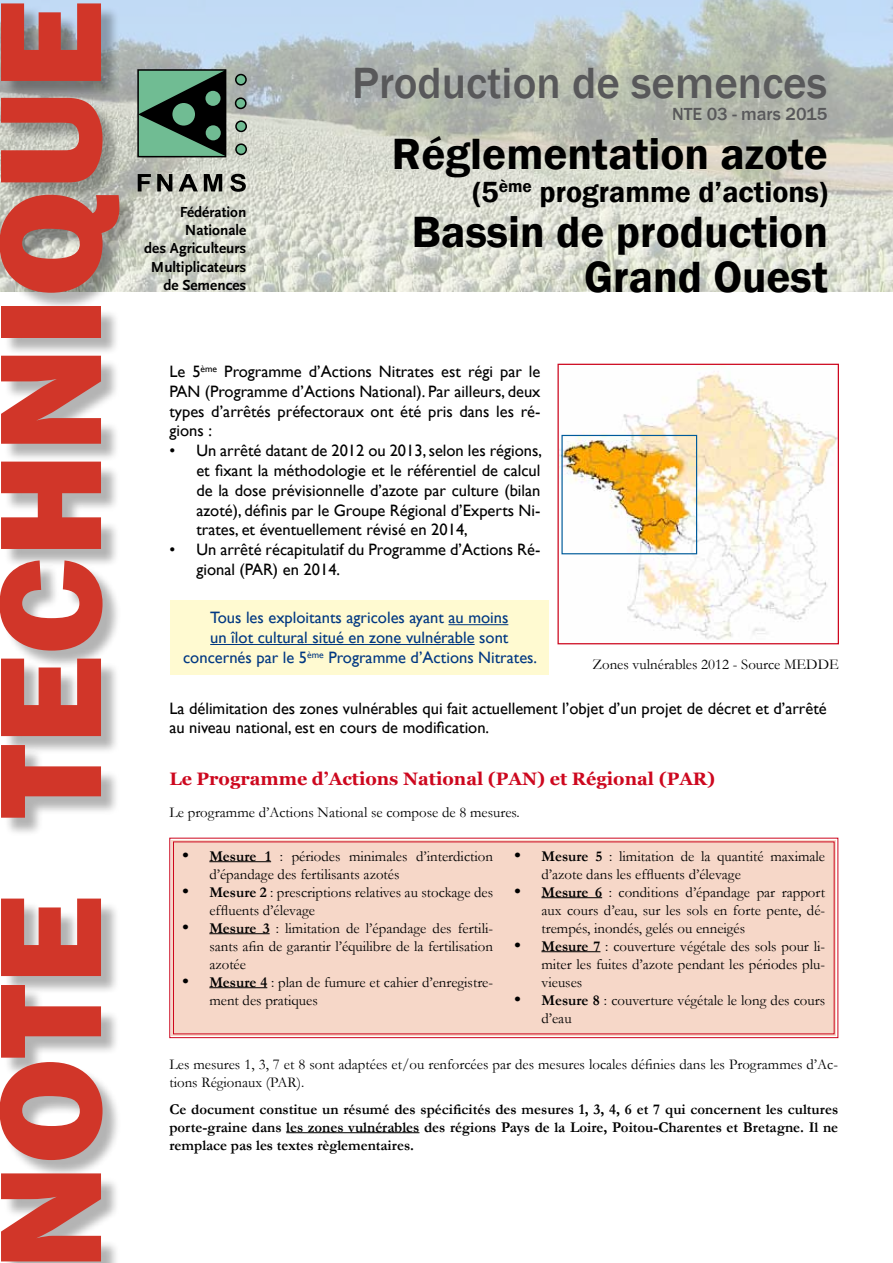
<style>
.page{position:relative;width:893px;height:1263px;background:#fff}
.page>*{position:absolute;margin:0;border:0;box-sizing:border-box;transform-origin:0 0}
.t1{font:800 150px "Franklin Gothic";color:#d13629}
.t2{font:600 45px/45px "Franklin Gothic";color:#000;text-align:right}
.t3{font:500 45px "Franklin Gothic";color:#58585a}
.t4{font:600 30px "Franklin Gothic";color:#000}
.t5{font:700 18px "Georgia";color:#cd071e}
.t6{font:500 18px "Franklin Gothic";color:#58585a}
.t7{font:16.5px/19.8px "Gill Sans";color:#000;text-align:justify}
.t8{font:16.5px/19.8px "Gill Sans";color:#003882;text-align:center}
.t9{font:700 15.15px/18.3px "Scala Sans Pro";color:#000;text-align:right}
.t10{font:15px/18px "Garamond";color:#000}
.t11{font:700 15px/18px "Garamond";color:#000;text-align:justify}
.s1{font-family:"Times New Roman";font-weight:700;font-size:18px}
.s2{font-weight:700}
</style>
<div class="page">
<img style="left:0;top:0;width:893px;height:292px">
<div style="left:137px;top:69px;width:89px;height:88px;border:2px solid #000"></div>
<svg style="left:138px;top:70px;width:88px;height:86px;background:#3b644e"></svg>
<div style="left:236px;top:75px;width:10px;height:10px;background:#70bc93;border-radius:50%"></div>
<div style="left:235px;top:74px;width:12px;height:12px;border:2px solid #000;border-radius:50%"></div>
<div style="left:236px;top:98px;width:10px;height:10px;background:#70bc93;border-radius:50%"></div>
<div style="left:235px;top:97px;width:12px;height:12px;border:2px solid #000;border-radius:50%"></div>
<div style="left:236px;top:121px;width:10px;height:10px;background:#70bc93;border-radius:50%"></div>
<div style="left:235px;top:120px;width:12px;height:12px;border:2px solid #000;border-radius:50%"></div>
<div style="left:236px;top:144px;width:10px;height:10px;background:#70bc93;border-radius:50%"></div>
<div style="left:235px;top:143px;width:12px;height:12px;border:2px solid #000;border-radius:50%"></div>
<div style="left:205px;top:91px;width:16px;height:15px;background:#70bc93;border-radius:50%"></div>
<div style="left:206px;top:125px;width:15px;height:15px;background:#70bc93;border-radius:50%"></div>
<div style="left:172px;top:103px;width:23px;height:23px;background:#70bc93;border-radius:50%"></div>
<svg style="left:138px;top:174px;width:13px;height:17px"></svg>
<svg style="left:157px;top:174px;width:15px;height:17px"></svg>
<svg style="left:179px;top:174px;width:19px;height:17px"></svg>
<svg style="left:204px;top:174px;width:18px;height:17px"></svg>
<svg style="left:230px;top:174px;width:16px;height:18px"></svg>
<div style="left:2px;top:5px;width:135px;height:1258px;background:#000;opacity:.3"></div>
<div style="left:169px;top:837px;width:670px;height:201px;background:#f6d7c8"></div>
<hr style="left:286px;top:1132px;width:133px;height:1px;background:#000">
<img style="left:559px;top:371px;width:278px;height:269px">
<div style="left:557px;top:364px;width:282px;height:280px;border:1px solid #cd071e"></div>
<div style="left:561px;top:435px;width:136px;height:119px;border:1px solid #005b9a"></div>
<div style="left:170px;top:600px;width:379px;height:74px;background:#fffad1"></div>
<hr style="left:448px;top:624px;width:60px;height:1px;background:#003882">
<hr style="left:210px;top:644px;width:265px;height:1px;background:#003882">
<h1 class="t1" style="left:-46px;top:1270px;width:1272px;rotate:-90deg">NOTE TECHNIQUE</h1>
<h2 class="t3" style="left:352px;top:55px;width:477px">Production de semences</h2>
<p class="t6" style="left:672px;top:102px;width:157px">NTE 03 - mars 2015</p>
<p class="t9" style="left:144px;top:202px;width:104px">Fédération<br>Nationale<br>des Agriculteurs<br>Multiplicateurs de Semences</p>
<h2 class="t2" style="left:392px;top:132px;width:438px">Réglementation azote</h2>
<h3 class="t4" style="left:472px;top:173px;width:357px">(5<sup>ème</sup> programme d’actions)</h3>
<h2 class="t2" style="left:412px;top:210px;width:418px">Bassin de production<br>Grand Ouest</h2>
<p class="t7" style="left:169px;top:362px;width:373px">Le 5<sup>ème</sup> Programme d’Actions Nitrates est régi par le PAN (Programme d’Actions National). Par ailleurs, deux types d’arrêtés préfectoraux ont été pris dans les ré&shy;gions :</p>
<p class="t7" style="left:196px;top:441px;width:347px;text-indent:-27px">• Un arrêté datant de 2012 ou 2013, selon les régions, et fixant la méthodologie et le référentiel de calcul de la dose prévisionnelle d’azote par culture (bilan azoté), définis par le Groupe Régional d’Experts Ni&shy;trates, et éventuellement révisé en 2014,</p>
<p class="t7" style="left:196px;top:540px;width:346px;text-indent:-27px">• Un arrêté récapitulatif du Programme d’Actions Ré&shy;gional (PAR) en 2014.</p>
<p class="t8" style="left:183px;top:608px;width:356px">Tous les exploitants agricoles ayant au moins<br>un îlot cultural situé en zone vulnérable sont concernés par le 5<sup>ème</sup> Programme d’Actions Nitrates.</p>
<p class="t10" style="left:592px;top:654px;width:248px">Zones vulnérables 2012 - Source MEDDE</p>
<p class="t7" style="left:169px;top:698px;width:659px">La délimitation des zones vulnérables qui fait actuellement l’objet d’un projet de décret et d’arrêté au niveau national, est en cours de modification.</p>
<p class="t5" style="left:169px;top:768px;width:547px">Le Programme d’Actions National (PAN) et Régional (PAR)</p>
<p class="t10" style="left:169px;top:802px;width:352px">Le programme d’Actions National se compose de 8 mesures.</p>
<p class="t10" style="left:209px;top:846px;width:285px;text-indent:-27px"><span class="s1">•</span> <span class="s2">Mesure 1</span> : périodes minimales d’interdiction d’épandage des fertilisants azotés</p>
<p class="t10" style="left:209px;top:882px;width:285px;text-indent:-27px"><span class="s1">•</span> <span class="s2">Mesure 2</span> : prescriptions relatives au stockage des effluents d’élevage</p>
<p class="t10" style="left:209px;top:918px;width:285px;text-align:justify;text-indent:-27px"><span class="s1">•</span> <span class="s2">Mesure 3</span> : limitation de l’épandage des fertili&shy;sants afin de garantir l’équilibre de la fertilisation azotée</p>
<p class="t10" style="left:209px;top:972px;width:285px;text-indent:-27px"><span class="s1">•</span> <span class="s2">Mesure 4</span> : plan de fumure et cahier d’enregistre&shy;ment des pratiques</p>
<p class="t10" style="left:541px;top:846px;width:285px;text-indent:-27px"><span class="s1">•</span> <span class="s2">Mesure 5</span> : limitation de la quantité maximale d’azote dans les effluents d’élevage</p>
<p class="t10" style="left:541px;top:882px;width:285px;text-align:justify;text-indent:-27px"><span class="s1">•</span> <span class="s2">Mesure 6</span> : conditions d’épandage par rapport aux cours d’eau, sur les sols en forte pente, dé&shy;trempés, inondés, gelés ou enneigés</p>
<p class="t10" style="left:541px;top:936px;width:285px;text-align:justify;text-indent:-27px"><span class="s1">•</span> <span class="s2">Mesure 7</span> : couverture végétale des sols pour li&shy;miter les fuites d’azote pendant les périodes plu&shy;vieuses</p>
<p class="t10" style="left:541px;top:990px;width:285px;text-indent:-27px"><span class="s1">•</span> <span class="s2">Mesure 8</span> : couverture végétale le long des cours d’eau</p>
<p class="t10" style="left:169px;top:1055px;width:670px">Les mesures 1, 3, 7 et 8 sont adaptées et/ou renforcées par des mesures locales définies dans les Programmes d’Ac&shy;tions Régionaux (PAR).</p>
<p class="t11" style="left:169px;top:1100px;width:670px">Ce document constitue un résumé des spécificités des mesures 1, 3, 4, 6 et 7 qui concernent les cultures porte-graine dans les zones vulnérables des régions Pays de la Loire, Poitou-Charentes et Bretagne. Il ne remplace pas les textes règlementaires.</p>
</div>
